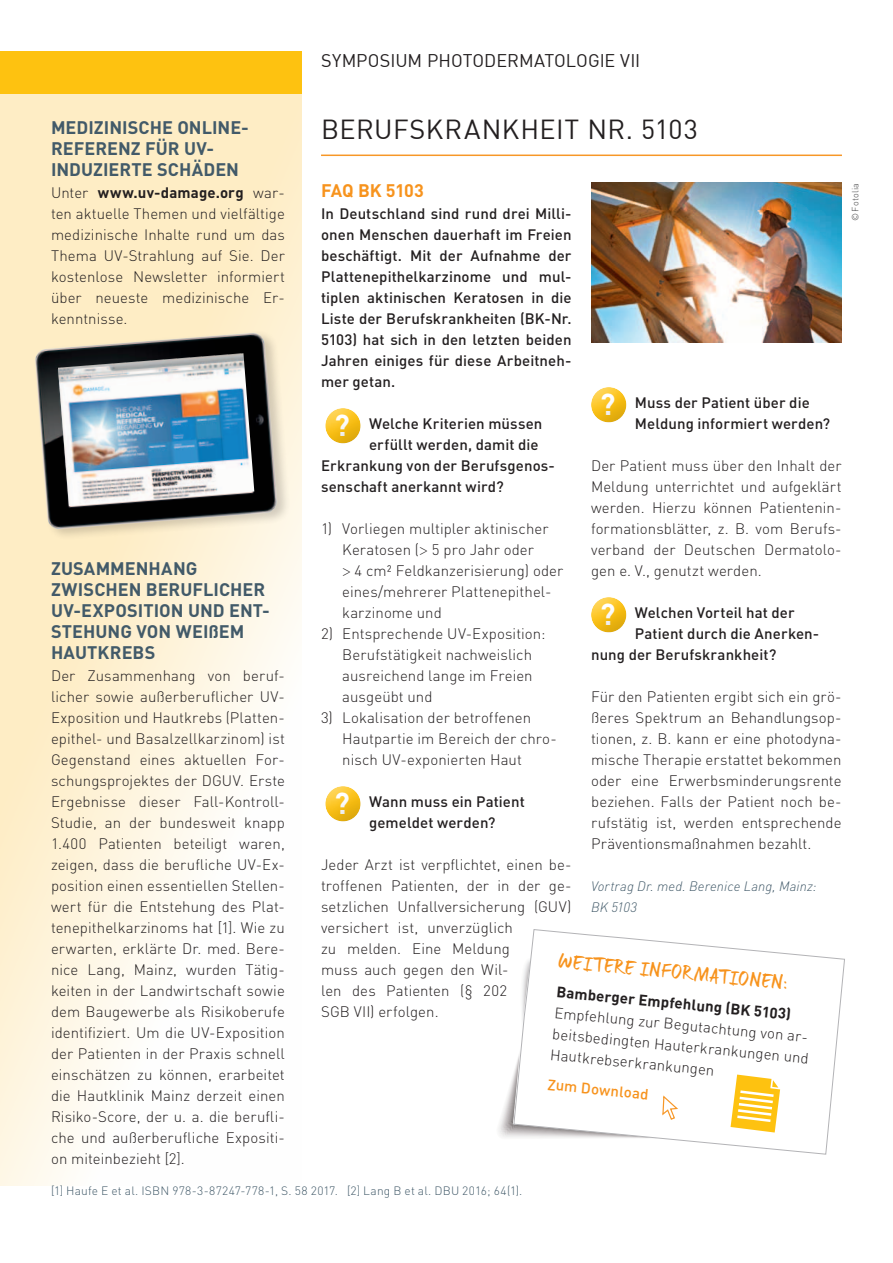
<style>
.page{position:relative;width:893px;height:1263px;background:#fff}
.page>*{position:absolute;margin:0;border:0;box-sizing:border-box;transform-origin:0 0}
.t1{font:700 30px "DIN";color:#fff}
.t2{font:27px "DIN";letter-spacing:.035em;color:#231f20}
.t3{font:italic 19.5px "Manus";color:#f7931d}
.t4{font:700 18px/21px "DIN";color:#425a69}
.t5{font:18px "DIN";color:#231f20}
.t6{font:700 18px "DIN";letter-spacing:-.025em;color:#f7931d}
.t7{font:300 15px/21px "DIN";letter-spacing:.005em;color:#231f20}
.t8{font:500 15px/21px "DIN";letter-spacing:.005em;color:#231f20}
.t9{font:700 15px "DIN";color:#231f20}
.t10{font:500 15px "DIN";color:#f7931d}
.t11{font:italic 300 13.5px/21px "DIN";letter-spacing:.01em;color:#425a69}
.t12{font:300 12px "DIN";letter-spacing:.015em;color:#425a69}
.t13{font:300 9px "DIN";letter-spacing:.035em;color:#3e3e3f}
.s1{font-weight:700}
.s2{font-family:"Myriad Pro"}
</style>
<div class="page">
<svg style="left:0;top:93px;width:302px;height:1092px"></svg>
<div style="left:0;top:51px;width:302px;height:42px;background:#fec210"></div>
<svg style="left:520px;top:929px;width:325px;height:226px"></svg>
<img style="left:591px;top:183px;width:251px;height:159px">
<hr style="left:321px;top:155px;width:521px;height:1px;background:#f79727">
<img style="left:19px;top:318px;width:273px;height:222px">
<img style="left:58px;top:353px;width:196px;height:153px">
<svg style="left:731px;top:1074px;width:49px;height:58px"></svg>
<svg style="left:498px;top:1048px;width:182px;height:93px"></svg>
<div style="left:590px;top:383px;width:63px;height:40px;background:#231f20;opacity:.3"></div>
<div style="left:590px;top:593px;width:63px;height:40px;background:#231f20;opacity:.3"></div>
<div style="left:324px;top:782px;width:63px;height:40px;background:#231f20;opacity:.3"></div>
<div style="left:324px;top:404px;width:63px;height:40px;background:#231f20;opacity:.3"></div>
<p class="t5" style="left:321px;top:50px;width:314px">SYMPOSIUM PHOTODERMATOLOGIE VII</p>
<h2 class="t2" style="left:321px;top:113px;width:36px">BERU</h2>
<h2 class="t2" style="left:393px;top:113px;width:70px">FSKRAN</h2>
<h2 class="t2" style="left:502px;top:113px;width:34px">KHEIT</h2>
<h2 class="t2" style="left:587px;top:113px;width:112px">NR. 5103</h2>
<p class="t4" style="left:51px;top:116px;width:199px">MEDIZINISCHE ONLINE-<br>REFERENZ FÜR UV-<br>INDUZIERTE SCHÄDEN</p>
<p class="t7" style="left:51px;top:182px;width:235px;text-align:justify">Unter <span class="s1">WWW.UV-DAMAGE.ORG</span> war&shy;ten aktuelle Themen und vielfältige medizinische Inhalte rund um das Thema UV-Strahlung auf Sie. Der kostenlose Newsletter informiert über neueste medizinische Er&shy;kenntnisse.</p>
<p class="t13" style="left:850px;top:221px;width:40px;rotate:-90deg">©Fotolia</p>
<p class="t6" style="left:321px;top:178px;width:104px">FAQ BK 5103</p>
<p class="t8" style="left:321px;top:203px;width:252px;text-align:justify">In Deutschland sind rund drei M illi&shy;onen Menschen dauerhaft im Freien beschäftigt. M it der Aufnahme der Plattenepithelkarzinome und mul&shy;tiplen aktinischen Keratosen in die Liste der Berufskrankheiten (B K-N r.<br>5103) hat sich in den letzten beiden Jahren einiges für diese Arbeitneh&shy;mer getan.</p>
<p class="t8" style="left:369px;top:413px;width:175px">Welche Kriterien müssen</p>
<p class="t8" style="left:369px;top:434px;width:171px">erfüllt werden, damit die</p>
<p class="t8" style="left:321px;top:455px;width:235px">Erkrankung von der Berufsgenos-</p>
<p class="t8" style="left:321px;top:476px;width:184px">senschaft anerkannt wird?</p>
<p class="t7" style="left:342px;top:518px;width:222px;text-indent:-21px">1) Vorliegen multipler aktinischer<br>Keratosen (<span class="s2">&gt;</span> 5 pro Jahr oder<br><span class="s2">&gt;</span> 4 cm² Feldkanzerisierung) oder eines/mehrerer Plattenepithel&shy;karzinome und</p>
<p class="t7" style="left:342px;top:623px;width:205px;text-indent:-21px">2) Entsprechende UV-Exposition:<br>Berufstätigkeit nachweislich ausreichend lange im Freien ausgeübt und</p>
<p class="t7" style="left:342px;top:707px;width:216px;text-indent:-21px">3) Lokalisation der betroffenen<br>Hautpartie im Bereich der chro&shy;nisch UV-exponierten Haut</p>
<p class="t8" style="left:369px;top:791px;width:157px">Wann muss ein Patient gemeldet werden?</p>
<p class="t7" style="left:321px;top:854px;width:252px">Jeder Arzt ist verpflichtet, einen be&shy;troffenen Patienten, der in der ge&shy;setzlichen Unfallversicherung (GUV) versichert ist, unverzüglich<br>zu melden. Eine Meldung<br>muss auch gegen den Wil-<br>len des Patienten (§ 202<br>SGB VII) erfolgen.</p>
<h1 class="t1" style="left:600px;top:385px;width:17px">?</h1>
<p class="t8" style="left:635px;top:392px;width:197px">M uss der Patient über die<br>Meldung informiert werden?</p>
<p class="t7" style="left:591px;top:455px;width:252px;text-align:justify">Der Patient muss über den Inhalt der Meldung unterrichtet und aufgeklärt werden. Hierzu können Patientenin&shy;formationsblätter, z. B. vom Berufs&shy;verband der Deutschen Dermatolo&shy;gen e. V., genutzt werden.</p>
<p class="t8" style="left:635px;top:602px;width:161px">Welchen Vorteil hat der</p>
<p class="t8" style="left:635px;top:623px;width:186px">Patient durch die Anerken-</p>
<p class="t8" style="left:591px;top:644px;width:187px">nung der Berufskrankheit?</p>
<p class="t7" style="left:591px;top:686px;width:252px;text-align:justify">Für den Patienten ergibt sich ein grö&shy;ßeres Spektrum an Behandlungsop&shy;tionen, z. B. kann er eine photodyna&shy;mische Therapie erstattet bekommen oder eine Erwerbsminderungsrente beziehen. Falls der Patient noch be&shy;rufstätig ist, werden entsprechende Präventionsmaßnahmen bezahlt.</p>
<p class="t11" style="left:591px;top:876px;width:227px">Vortrag Dr. med. Berenice Lang, Mainz:<br>BK 5103</p>
<h1 class="t1" style="left:334px;top:406px;width:17px">?</h1>
<p class="t4" style="left:51px;top:557px;width:220px">ZUSAMMENHANG<br>ZWISCHEN BERUFLICHER<br>UV-EXPOSITION UND ENT-<br>STEHUNG VON WEIßEM<br>HAUTKREBS</p>
<p class="t7" style="left:51px;top:665px;width:235px;text-align:justify">Der Zusammenhang von beruf&shy;licher sowie außerberuflicher UV-Exposition und Hautkrebs (Platten&shy;epithel- und Basalzellkarzinom) ist Gegenstand eines aktuellen For&shy;schungsprojektes der DGUV. Erste Ergebnisse dieser Fall-Kontroll-Studie, an der bundesweit knapp 1.400 Patienten beteiligt waren, zeigen, dass die berufliche UV-Ex&shy;position einen essentiellen Stellen&shy;wert für die Entstehung des Plat&shy;tenepithelkarzinoms hat [1]. Wie zu erwarten, erklärte Dr. med. Bere&shy;nice Lang, Mainz, wurden Tätig&shy;keiten in der Landwirtschaft sowie dem Baugewerbe als Risikoberufe identifiziert. Um die UV-Exposition der Patienten in der Praxis schnell einschätzen zu können, erarbeitet die Hautklinik Mainz derzeit einen Risiko-Score, der u. a. die berufli&shy;che und außerberufliche Expositi&shy;on miteinbezieht [2].</p>
<h1 class="t1" style="left:600px;top:595px;width:17px">?</h1>
<h1 class="t1" style="left:334px;top:784px;width:17px">?</h1>
<h3 class="t3" style="left:561px;top:948px;width:231px;rotate:6deg">Weitere Informationen:</h3>
<p class="t9" style="left:558px;top:981px;width:237px;rotate:6deg">BAMBERGER EMPFEHLUNG (BK 5103)</p>
<p class="t7" style="left:556px;top:1001px;width:259px;rotate:6deg">Empfehlung zur Begutachtung von ar&shy;beitsbedingten Hauterkrankungen und<br>Hautkrebserkrankungen</p>
<p class="t10" style="left:549px;top:1074px;width:105px;rotate:6deg">Zum Download</p>
<p class="t12" style="left:51px;top:1183px;width:473px">[1] Haufe E et al. ISBN 978-3-87247-778-1, S. 58 2017. [2] Lang B et al. DBU 2016; 64(1).</p>
</div>
